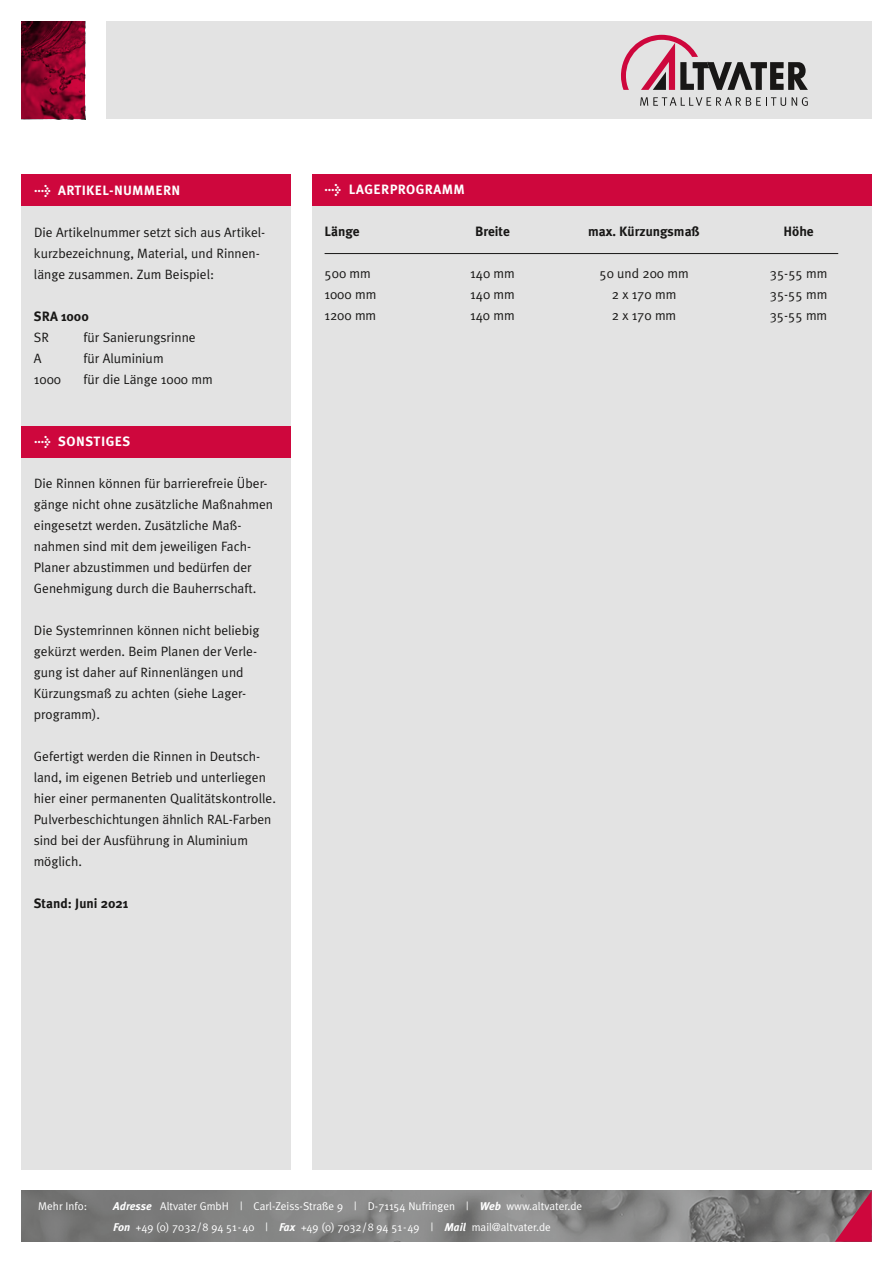
<style>
.page{position:relative;width:893px;height:1263px;background:#fff}
.page>*{position:absolute;margin:0;border:0;box-sizing:border-box;transform-origin:0 0}
.t1{font:13.5px/21px "Meta Plus Normal";color:#181716}
.t2{font:700 13.5px "Meta Plus";color:#181716}
.t3{font:700 13.5px "Meta Plus";letter-spacing:.03em;color:#fff}
.t4{font:11.25px/21px "Meta Plus Normal";color:#fff}
.s1{font-family:"Meta Plus";font-weight:700;font-style:italic}
</style>
<div class="page">
<div style="left:21px;top:174px;width:270px;height:995px;background:#e3e3e3"></div>
<div style="left:312px;top:190px;width:560px;height:979px;background:#e3e3e3"></div>
<img style="left:21px;top:1191px;width:814px;height:51px">
<div style="left:106px;top:21px;width:766px;height:98px;background:#e3e3e3"></div>
<svg style="left:621px;top:35px;width:187px;height:55px"></svg>
<svg style="left:640px;top:97px;width:146px;height:9px"></svg>
<svg style="left:792px;top:97px;width:16px;height:9px"></svg>
<div style="left:21px;top:426px;width:270px;height:32px;background:#ce073d"></div>
<div style="left:21px;top:174px;width:270px;height:32px;background:#ce073d"></div>
<svg style="left:835px;top:1191px;width:37px;height:51px;background:#a23f5a"></svg>
<img style="left:21px;top:21px;width:64px;height:98px">
<div style="left:312px;top:174px;width:560px;height:32px;background:#ce073d"></div>
<hr style="left:325px;top:253px;width:513px;height:1px;background:#181716">
<p class="t3" style="left:34px;top:182px;width:148px">&gt; ARTIKEL-NUMMERN</p>
<p class="t1" style="left:34px;top:221px;width:233px">Die Artikelnummer setzt sich aus Artikel&shy;kurzbezeichnung, Material, und Rinnen&shy;länge zusammen. Zum Beispiel:</p>
<p class="t2" style="left:34px;top:308px;width:56px">SRA 1000</p>
<p class="t1" style="left:34px;top:326px;width:17px">SR</p>
<p class="t1" style="left:83px;top:326px;width:114px">für Sanierungsrinne</p>
<p class="t1" style="left:34px;top:347px;width:9px">A</p>
<p class="t1" style="left:83px;top:347px;width:82px">für Aluminium</p>
<p class="t1" style="left:34px;top:368px;width:29px">1000</p>
<p class="t1" style="left:83px;top:368px;width:131px">für die Länge 1000 mm</p>
<p class="t3" style="left:34px;top:434px;width:98px">&gt; SONSTIGES</p>
<p class="t1" style="left:34px;top:473px;width:241px">Die Rinnen können für barrierefreie Über&shy;gänge nicht ohne zusätzliche Maßnahmen eingesetzt werden. Zusätzliche Maß&shy;nahmen sind mit dem jeweiligen Fach-Planer abzustimmen und bedürfen der Genehmigung durch die Bauherrschaft.</p>
<p class="t1" style="left:34px;top:620px;width:227px">Die Systemrinnen können nicht beliebig gekürzt werden. Beim Planen der Verle&shy;gung ist daher auf Rinnenlängen und<br>Kürzungsmaß zu achten (siehe Lager&shy;programm).</p>
<p class="t1" style="left:34px;top:746px;width:244px">Gefertigt werden die Rinnen in Deutsch&shy;land, im eigenen Betrieb und unterliegen hier einer permanenten Qualitätskontrolle.<br>Pulverbeschichtungen ähnlich RAL-Farben sind bei der Ausführung in Aluminium möglich.</p>
<p class="t2" style="left:34px;top:896px;width:96px">Stand: Juni 2021</p>
<p class="t3" style="left:325px;top:182px;width:142px">&gt; LAGERPROGRAMM</p>
<p class="t2" style="left:325px;top:224px;width:37px">Länge</p>
<p class="t2" style="left:475px;top:224px;width:36px">Breite</p>
<p class="t2" style="left:588px;top:224px;width:113px">max. Kürzungsmaß</p>
<p class="t2" style="left:783px;top:224px;width:32px">Höhe</p>
<p class="t1" style="left:325px;top:263px;width:48px">500 mm</p>
<p class="t1" style="left:470px;top:263px;width:46px">140 mm</p>
<p class="t1" style="left:599px;top:263px;width:91px">50 und 200 mm</p>
<p class="t1" style="left:770px;top:263px;width:59px">35-55 mm</p>
<p class="t1" style="left:325px;top:284px;width:53px">1000 mm</p>
<p class="t1" style="left:470px;top:284px;width:46px">140 mm</p>
<p class="t1" style="left:612px;top:284px;width:66px">2 x 170 mm</p>
<p class="t1" style="left:770px;top:284px;width:59px">35-55 mm</p>
<p class="t1" style="left:324px;top:305px;width:53px">1200 mm</p>
<p class="t1" style="left:470px;top:305px;width:46px">140 mm</p>
<p class="t1" style="left:612px;top:305px;width:66px">2 x 170 mm</p>
<p class="t1" style="left:770px;top:305px;width:59px">35-55 mm</p>
<p class="t4" style="left:38px;top:1195px;width:50px">Mehr Info:</p>
<p class="t4" style="left:113px;top:1195px;width:471px"><span class="s1">Adresse</span> Altvater GmbH | Carl-Zeiss-Straße 9 | D-71154 Nufringen | <span class="s1">Web</span> www.altvater.de<br><span class="s1">Fon</span> +49 (0) 7032/8 94 51-40 | <span class="s1">Fax</span> +49 (0) 7032/8 94 51-49 | <span class="s1">Mail</span> mail@altvater.de</p>
</div>
